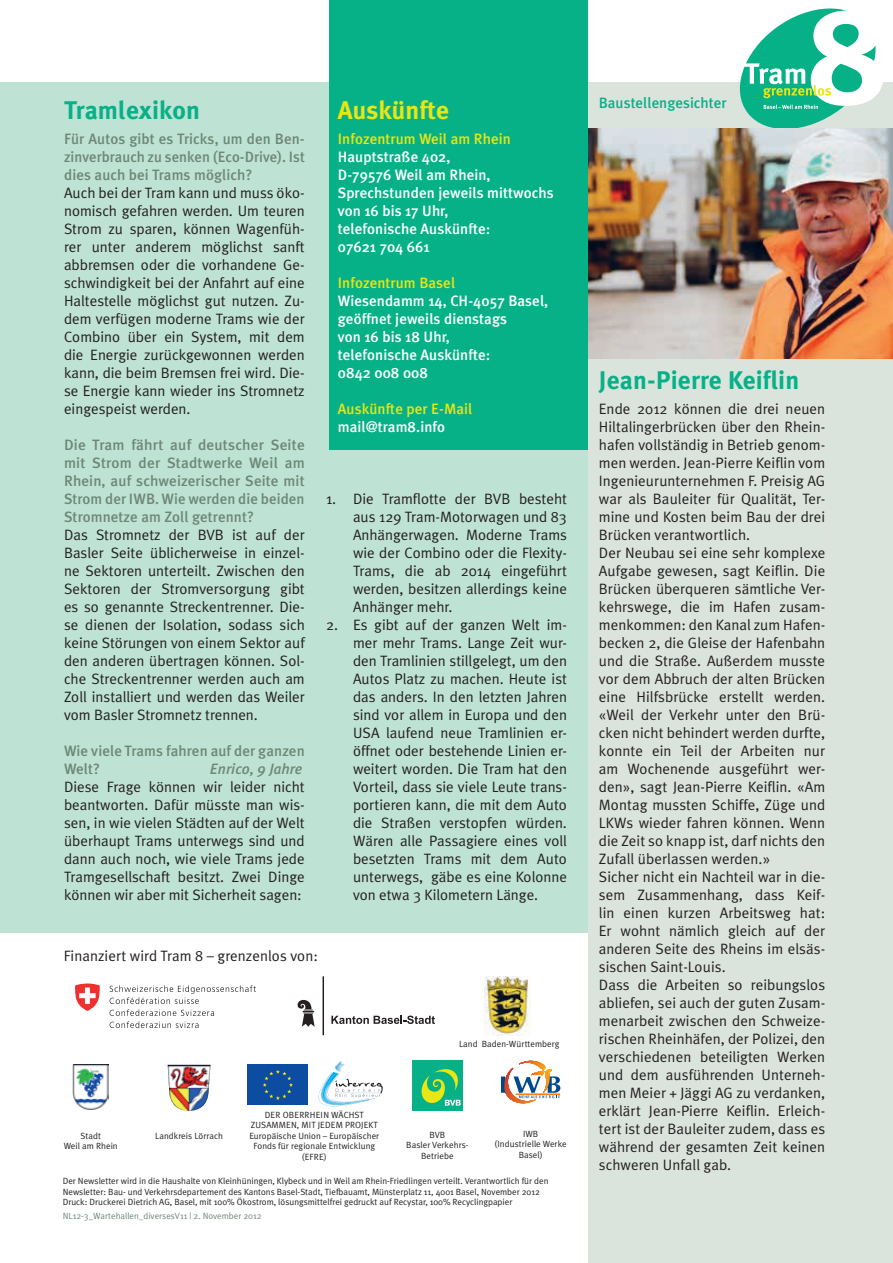
<style>
.page{position:relative;width:893px;height:1263px;background:#fff}
.page>*{position:absolute;margin:0;border:0;box-sizing:border-box;transform-origin:0 0}
.t1{font:700 25.5px "Meta Plus";letter-spacing:.005em;color:#07b187}
.t2{font:700 25.5px "Meta Plus";letter-spacing:.005em;color:#e8e613}
.t3{font:15px/18px "Meta Plus Normal";letter-spacing:.005em;color:#231f20;text-align:justify}
.t4{font:500 15px/18px "Meta Plus";letter-spacing:.005em;color:#6e8878;text-align:justify}
.t5{font:500 15px/18px "Meta Plus";letter-spacing:.005em;color:#fff}
.t6{font:500 15px "Meta Plus";letter-spacing:.005em;color:#e8e613}
.t7{font:500 15px "Meta Plus";color:#07b187}
.t8{font:italic 500 15px "Meta Plus";letter-spacing:.005em;color:#6e8878}
.t9{font:9px/10.5px "Meta Plus Normal";color:#231f20;text-align:center}
.t10{font:9px "Meta Plus Normal";color:#6e8878}
</style>
<div class="page">
<div style="left:0;top:82px;width:588px;height:850px;background:#bee2d4"></div>
<svg style="left:297px;top:1000px;width:18px;height:27px"></svg>
<hr style="left:323px;top:976px;width:1px;height:59px;background:#231f20">
<svg style="left:331px;top:1015px;width:104px;height:9px"></svg>
<svg style="left:110px;top:985px;width:146px;height:43px"></svg>
<svg style="left:75px;top:983px;width:25px;height:28px"></svg>
<img style="left:73px;top:1065px;width:35px;height:45px">
<img style="left:485px;top:976px;width:45px;height:59px">
<img style="left:167px;top:1065px;width:44px;height:46px">
<div style="left:412px;top:1060px;width:51px;height:51px;background:#07b187"></div>
<svg style="left:422px;top:1069px;width:39px;height:36px"></svg>
<svg style="left:501px;top:1061px;width:59px;height:42px"></svg>
<svg style="left:247px;top:1064px;width:61px;height:41px"></svg>
<div style="left:248px;top:1065px;width:60px;height:40px;background:#0d4da1"></div>
<svg style="left:263px;top:1070px;width:30px;height:30px"></svg>
<svg style="left:319px;top:1061px;width:64px;height:45px"></svg>
<div style="left:329px;top:0;width:259px;height:450px;background:#07b187"></div>
<div style="left:588px;top:82px;width:305px;height:1181px;background:#dbe3dd"></div>
<svg style="left:730px;top:8px;width:155px;height:121px"></svg>
<img style="left:588px;top:129px;width:305px;height:229px">
<h1 class="t1" style="left:64px;top:95px;width:137px">Tramlexikon</h1>
<p class="t4" style="left:64px;top:130px;width:242px">Für Autos gibt es Tricks, um den Ben&shy;zinverbrauch zu senken (Eco-Drive). Ist dies auch bei Trams möglich?</p>
<p class="t3" style="left:64px;top:184px;width:242px">Auch bei der Tram kann und muss öko&shy;nomisch gefahren werden. Um teuren Strom zu sparen, können Wagenfüh&shy;rer unter anderem möglichst sanft abbremsen oder die vorhandene Ge&shy;schwindigkeit bei der Anfahrt auf eine Haltestelle möglichst gut nutzen. Zu&shy;dem verfügen moderne Trams wie der Combino über ein System, mit dem die Energie zurückgewonnen werden kann, die beim Bremsen frei wird. Die&shy;se Energie kann wieder ins Stromnetz eingespeist werden.</p>
<p class="t4" style="left:64px;top:436px;width:242px">Die Tram fährt auf deutscher Seite mit Strom der Stadtwerke Weil am Rhein, auf schweizerischer Seite mit Strom der IWB. Wie werden die beiden Stromnetze am Zoll getrennt?</p>
<p class="t3" style="left:64px;top:526px;width:242px">Das Stromnetz der BVB ist auf der Basler Seite üblicherweise in einzel&shy;ne Sektoren unterteilt. Zwischen den Sektoren der Stromversorgung gibt es so genannte Streckentrenner. Die&shy;se dienen der Isolation, sodass sich keine Störungen von einem Sektor auf den anderen übertragen können. Sol&shy;che Streckentrenner werden auch am Zoll installiert und werden das Weiler vom Basler Stromnetz trennen.</p>
<p class="t4" style="left:64px;top:742px;width:242px">Wie viele Trams fahren auf der ganzen<br>Welt?</p>
<p class="t8" style="left:210px;top:760px;width:94px">Enrico, 9 Jahre</p>
<p class="t3" style="left:64px;top:778px;width:242px">Diese Frage können wir leider nicht beantworten. Dafür müsste man wis&shy;sen, in wie vielen Städten auf der Welt überhaupt Trams unterwegs sind und dann auch noch, wie viele Trams jede Tramgesellschaft besitzt. Zwei Dinge können wir aber mit Sicherheit sagen:</p>
<h1 class="t2" style="left:338px;top:95px;width:113px">Auskünfte</h1>
<p class="t6" style="left:338px;top:130px;width:174px">Infozentrum Weil am Rhein</p>
<p class="t5" style="left:338px;top:148px;width:217px">Hauptstraße 402,<br>D-79576 Weil am Rhein,<br>Sprechstunden jeweils mittwochs von 16 bis 17 Uhr,<br>telefonische Auskünfte:<br>07621 704 661</p>
<p class="t6" style="left:338px;top:274px;width:119px">Infozentrum Basel</p>
<p class="t5" style="left:338px;top:292px;width:212px">Wiesendamm 14, CH-4057 Basel, geöffnet jeweils dienstags<br>von 16 bis 18 Uhr,<br>telefonische Auskünfte:<br>0842 008 008</p>
<p class="t6" style="left:338px;top:400px;width:136px">Auskünfte per E-Mail</p>
<p class="t5" style="left:338px;top:418px;width:109px">mail@tram8.info</p>
<p class="t3" style="left:353px;top:490px;width:215px;text-indent:-27px">1. Die Tramflotte der BVB besteht aus 129 Tram-Motorwagen und 83<br>Anhängerwagen. Moderne Trams wie der Combino oder die Flexity-Trams, die ab 2014 eingeführt werden, besitzen allerdings keine Anhänger mehr.</p>
<p class="t3" style="left:353px;top:616px;width:215px;text-indent:-27px">2. Es gibt auf der ganzen Welt im&shy;mer mehr Trams. Lange Zeit wur&shy;den Tramlinien stillgelegt, um den Autos Platz zu machen. Heute ist das anders. In den letzten Jahren sind vor allem in Europa und den USA laufend neue Tramlinien er&shy;öffnet oder bestehende Linien er&shy;weitert worden. Die Tram hat den Vorteil, dass sie viele Leute trans&shy;portieren kann, die mit dem Auto die Straßen verstopfen würden.<br>Wären alle Passagiere eines voll besetzten Trams mit dem Auto unterwegs, gäbe es eine Kolonne von etwa 3 Kilometern Länge.</p>
<p class="t3" style="left:64px;top:947px;width:256px">Finanziert wird Tram 8 – grenzenlos von:</p>
<p class="t9" style="left:459px;top:1038px;width:102px">Land Baden-Württemberg</p>
<p class="t9" style="left:265px;top:1109px;width:30px">Der Oberrhein</p>
<p class="t9" style="left:331px;top:1109px;width:19px">wächst</p>
<p class="t9" style="left:251px;top:1119px;width:7px">zusammen</p>
<p class="t9" style="left:297px;top:1119px;width:11px">, mit</p>
<p class="t9" style="left:318px;top:1119px;width:9px">jedem</p>
<p class="t9" style="left:345px;top:1119px;width:25px">Projekt</p>
<p class="t9" style="left:249px;top:1130px;width:131px">Europäische Union – Europäischer</p>
<p class="t9" style="left:253px;top:1140px;width:123px">Fonds für regionale Entwicklung</p>
<p class="t9" style="left:302px;top:1151px;width:26px">(EFRE)</p>
<p class="t9" style="left:64px;top:1130px;width:56px">Stadt<br>Weil am Rhein</p>
<p class="t9" style="left:155px;top:1130px;width:69px">Landkreis Lörrach</p>
<p class="t9" style="left:406px;top:1129px;width:64px">BVB<br>Basler Verkehrs-<br>Betriebe</p>
<p class="t9" style="left:495px;top:1128px;width:74px">IWB<br>(Industrielle Werke<br>Basel)</p>
<p class="t9" style="left:63px;top:1175px;width:487px;text-align:left">Der Newsletter wird in die Haushalte von Kleinhüningen, Klybeck und in Weil am Rhein-Friedlingen verteilt. Verantwortlich für den<br>Newsletter: Bau- und Verkehrsdepartement des Kantons Basel-Stadt, Tiefbauamt, Münsterplatz 11, 4001 Basel, November 2012<br>Druck: Druckerei Dietrich AG, Basel, mit 100% Ökostrom, lösungsmittelfrei gedruckt auf Recystar, 100% Recyclingpapier</p>
<p class="t10" style="left:63px;top:1210px;width:200px">NL12-3_Wartehallen_diversesV11 | 2. November 2012</p>
<p class="t7" style="left:599px;top:94px;width:129px">Baustellengesichter</p>
<h1 class="t1" style="left:599px;top:365px;width:202px">Jean-Pierre Keiflin</h1>
<p class="t3" style="left:599px;top:400px;width:228px;text-align:left">Ende 2012 können die drei neuen Hiltalingerbrücken über den Rhein&shy;hafen vollständig in Betrieb genom&shy;men werden. Jean-Pierre Keiflin vom Ingenieurunternehmen F. Preisig AG war als Bauleiter für Qualität, Ter&shy;mine und Kosten beim Bau der drei Brücken verantwortlich.<br>Der Neubau sei eine sehr komplexe Aufgabe gewesen, sagt Keiflin. Die Brücken überqueren sämtliche Ver&shy;kehrswege, die im Hafen zusam&shy;menkommen: den Kanal zum Hafen&shy;becken 2, die Gleise der Hafenbahn und die Straße. Außerdem musste vor dem Abbruch der alten Brücken eine Hilfsbrücke erstellt werden. «Weil der Verkehr unter den Brü&shy;cken nicht behindert werden durfte, konnte ein Teil der Arbeiten nur am Wochenende ausgeführt wer&shy;den», sagt Jean-Pierre Keiflin. «Am Montag mussten Schiffe, Züge und LKWs wieder fahren können. Wenn die Zeit so knapp ist, darf nichts den Zufall überlassen werden.»<br>Sicher nicht ein Nachteil war in die&shy;sem Zusammenhang, dass Keif&shy;lin einen kurzen Arbeitsweg hat:<br>Er wohnt nämlich gleich auf der anderen Seite des Rheins im elsäs&shy;sischen Saint-Louis.<br>Dass die Arbeiten so reibungslos abliefen, sei auch der guten Zusam&shy;menarbeit zwischen den Schweize&shy;rischen Rheinhäfen, der Polizei, den verschiedenen beteiligten Werken und dem ausführenden Unterneh&shy;men Meier + Jäggi AG zu verdanken, erklärt Jean-Pierre Keiflin. Erleich&shy;tert ist der Bauleiter zudem, dass es während der gesamten Zeit keinen schweren Unfall gab.</p>
</div>
